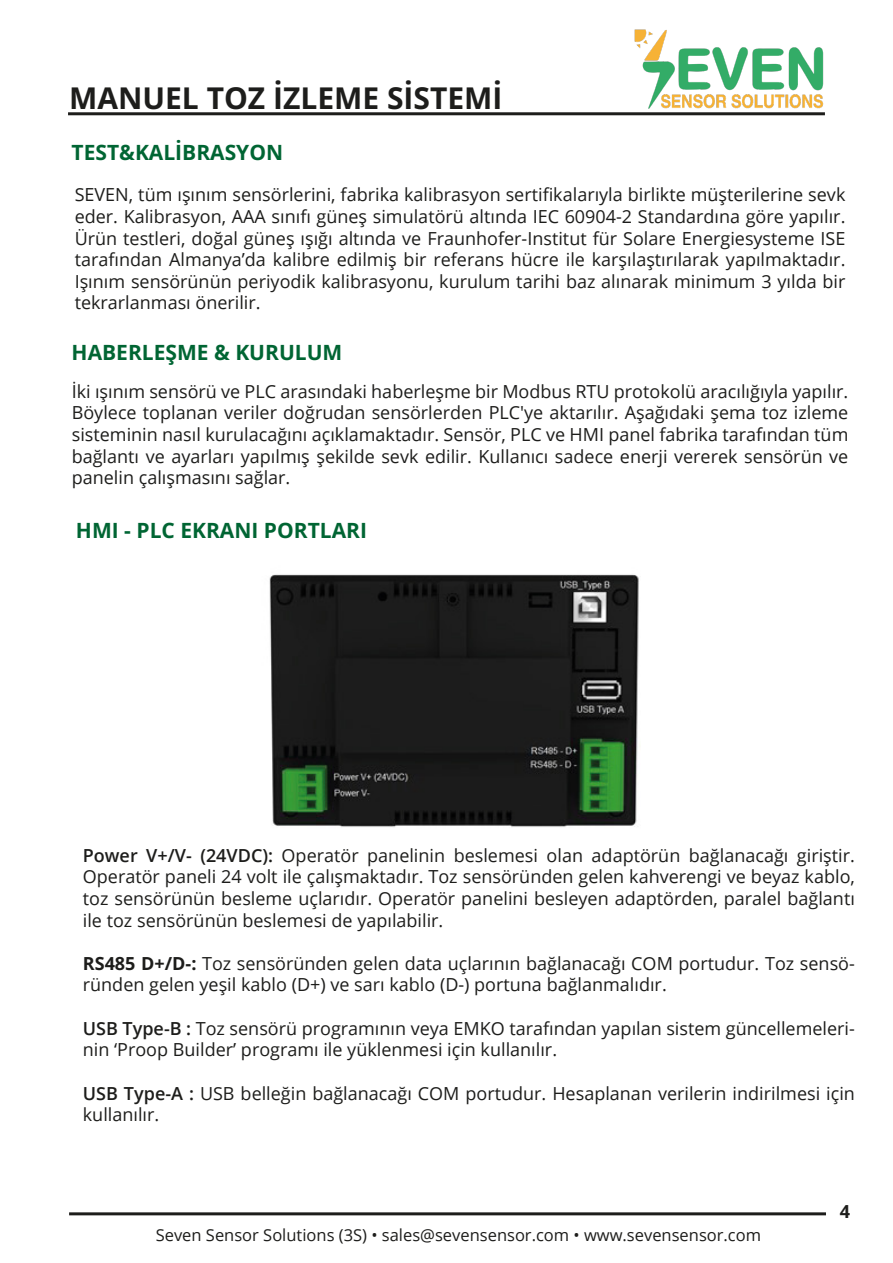
<style>
.page{position:relative;width:893px;height:1263px;background:#fff}
.page>*{position:absolute;margin:0;border:0;box-sizing:border-box;transform-origin:0 0}
.t1{font:700 30px "Open Sans";color:#1d1d1b}
.t2{font:700 21px "Open Sans";color:#006533}
.t3{font:18px/21.6px "Open Sans";color:#1d1d1b;text-align:justify}
.t4{font:700 18px "Open Sans";color:#1d1d1b}
.t5{font:16.5px "Open Sans";color:#1d1d1b}
.s1{font-weight:600}
.s2{font-weight:700}
</style>
<div class="page">
<img style="left:625px;top:29px;width:200px;height:87px">
<hr style="left:68px;top:112px;width:757px;height:3px;background:#1d1d1b">
<hr style="left:69px;top:1212px;width:757px;height:3px;background:#1d1d1b">
<img style="left:269px;top:574px;width:370px;height:253px">
<h1 class="t1" style="left:69px;top:77px;width:435px">MANUEL TOZ İZLEME SİSTEMİ</h1>
<p class="t2" style="left:72px;top:137px;width:213px">TEST&amp;KALİBRASYON</p>
<p class="t3" style="left:75px;top:184px;width:772px">SEVEN, tüm ışınım sensörlerini, fabrika kalibrasyon sertifikalarıyla birlikte müşterilerine sevk eder. Kalibrasyon, AAA sınıfı güneş simulatörü altında IEC 60904-2 Standardına göre yapılır.<br>Ürün testleri, doğal güneş ışığı altında ve Fraunhofer-Institut für Solare Energiesysteme ISE tarafından Almanya’da kalibre edilmiş bir referans hücre ile karşılaştırılarak yapılmaktadır.<br>Işınım sensörünün periyodik kalibrasyonu, kurulum tarihi baz alınarak minimum 3 yılda bir tekrarlanması önerilir.</p>
<p class="t2" style="left:72px;top:338px;width:272px">HABERLEŞME &amp; KURULUM</p>
<p class="t3" style="left:72px;top:380px;width:778px">İki ışınım sensörü ve PLC arasındaki haberleşme bir Modbus RTU protokolü aracılığıyla yapılır.<br>Böylece toplanan veriler doğrudan sensörlerden PLC'ye aktarılır. Aşağıdaki şema toz izleme sisteminin nasıl kurulacağını açıklamaktadır. Sensör, PLC ve HMI panel fabrika tarafından tüm bağlantı ve ayarları yapılmış şekilde sevk edilir. Kullanıcı sadece enerji vererek sensörün ve panelin çalışmasını sağlar.</p>
<p class="t2" style="left:76px;top:516px;width:293px">HMI - PLC EKRANI PORTLARI</p>
<p class="t3" style="left:83px;top:844px;width:774px"><span class="s1">Power V+/V- (24VDC):</span> Operatör panelinin beslemesi olan adaptörün bağlanacağı giriştir.<br>Operatör paneli 24 volt ile çalışmaktadır. Toz sensöründen gelen kahverengi ve beyaz kablo, toz sensörünün besleme uçlarıdır. Operatör panelini besleyen adaptörden, paralel bağlantı ile toz sensörünün beslemesi de yapılabilir.</p>
<p class="t3" style="left:83px;top:952px;width:774px"><span class="s2">RS485 D+/D-:</span> Toz sensöründen gelen data uçlarının bağlanacağı COM portudur. Toz sensö&shy;ründen gelen yeşil kablo (D+) ve sarı kablo (D-) portuna bağlanmalıdır.</p>
<p class="t3" style="left:83px;top:1017px;width:773px"><span class="s1">USB Type-B :</span> Toz sensörü programının veya EMKO tarafından yapılan sistem güncellemeleri&shy;nin ‘Proop Builder’ programı ile yüklenmesi için kullanılır.</p>
<p class="t3" style="left:83px;top:1082px;width:774px"><span class="s1">USB Type-A :</span> USB belleğin bağlanacağı COM portudur. Hesaplanan verilerin indirilmesi için kullanılır.</p>
<p class="t5" style="left:156px;top:1223px;width:607px">Seven Sensor Solutions (3S) • sales@sevensensor.com • www.sevensensor.com</p>
<p class="t4" style="left:840px;top:1199px;width:12px">4</p>
</div>
